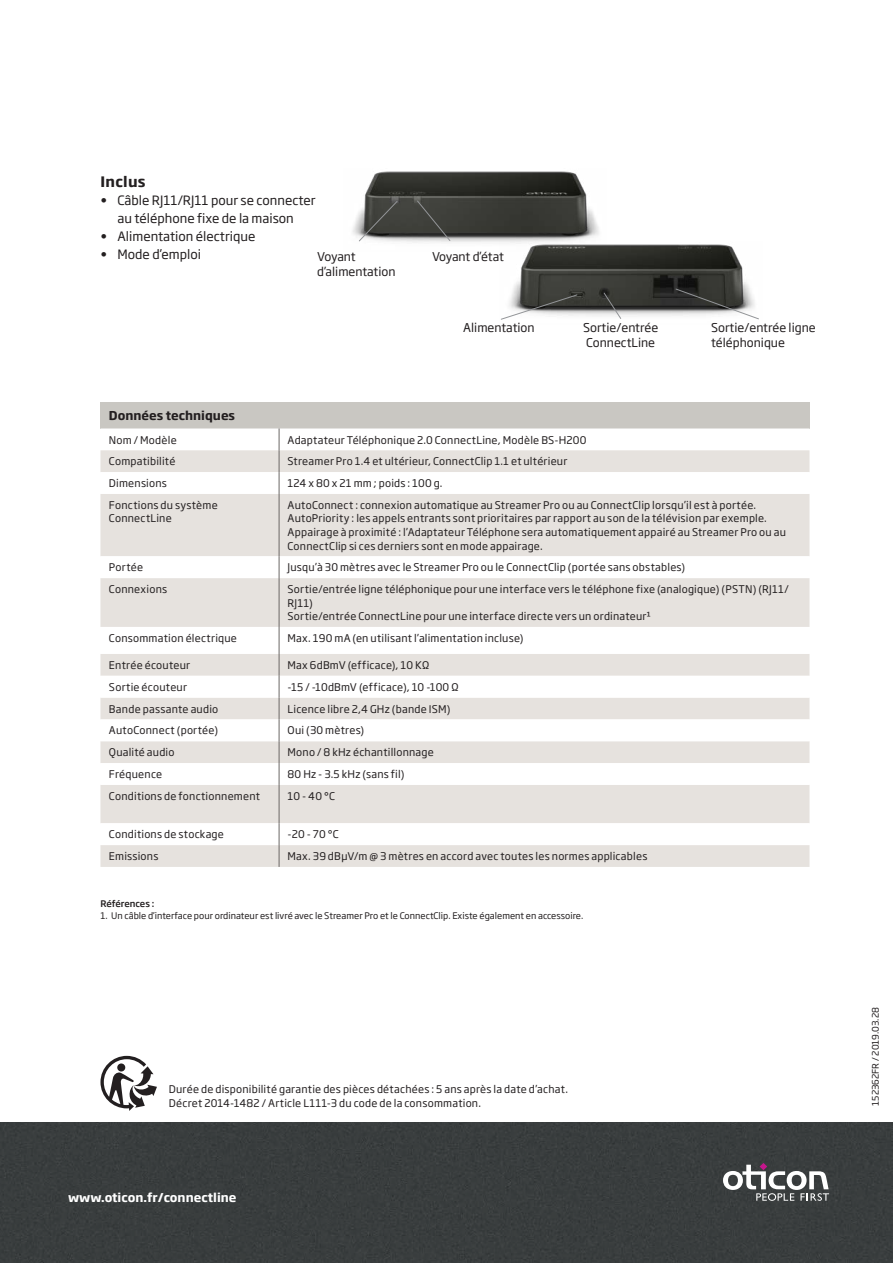
<style>
.page{position:relative;width:893px;height:1263px;background:#fff}
.page>*{position:absolute;margin:0;border:0;box-sizing:border-box;transform-origin:0 0}
.t1{font:700 14.25px "Soho Gothic Pro";letter-spacing:.02em;color:#231f20}
.t2{font:12.75px/18px "Soho Gothic Pro";color:#231f20;text-align:center}
.t3{font:12px/15px "Soho Gothic Pro";color:#231f20}
.t4{font:700 12px "Soho Gothic Pro";color:#fff}
.t5{font:700 12px "Soho Gothic Pro";color:#231f20}
.t6{font:12px "Soho Gothic Pro";letter-spacing:-.02em;color:#231f20}
.t7{font:10.5px/13.5px "Soho Gothic Pro";letter-spacing:.02em;color:#231f20}
.t8{font:9px "Soho Gothic Pro";color:#231f20}
.t9{font:500 9px "Soho Gothic Pro";letter-spacing:-.015em;color:#231f20}
</style>
<div class="page">
<img style="left:352px;top:171px;width:247px;height:72px">
<img style="left:499px;top:242px;width:250px;height:74px">
<svg style="left:417px;top:200px;width:34px;height:42px"></svg>
<svg style="left:358px;top:200px;width:40px;height:42px;background:#6c6d6a"></svg>
<div style="left:0;top:1123px;width:893px;height:140px;background:#393d3e"></div>
<svg style="left:723px;top:1163px;width:106px;height:38px"></svg>
<svg style="left:100px;top:1056px;width:57px;height:55px"></svg>
<svg style="left:675px;top:288px;width:84px;height:32px"></svg>
<svg style="left:603px;top:292px;width:19px;height:27px"></svg>
<svg style="left:500px;top:294px;width:78px;height:26px"></svg>
<div style="left:100px;top:402px;width:709px;height:26px;background:#c9c7c2"></div>
<div style="left:100px;top:845px;width:709px;height:22px;background:#e6e2de"></div>
<svg style="left:100px;top:494px;width:709px;height:351px;fill:#e6e2de"></svg>
<svg style="left:100px;top:428px;width:709px;height:66px"></svg>
<hr style="left:279px;top:494px;width:1px;height:62px;background:#6b6766">
<svg style="left:279px;top:556px;width:1px;height:22px"></svg>
<hr style="left:279px;top:578px;width:1px;height:49px;background:#6b6766">
<svg style="left:279px;top:627px;width:1px;height:158px"></svg>
<hr style="left:279px;top:785px;width:1px;height:38px;background:#6b6766">
<svg style="left:279px;top:823px;width:1px;height:44px"></svg>
<h1 class="t1" style="left:100px;top:170px;width:47px">Inclus</h1>
<p class="t2" style="left:100px;top:190px;width:217px">• Câble RJ11/RJ11 pour se connecter au téléphone fixe de la maison</p>
<p class="t2" style="left:100px;top:226px;width:156px">• Alimentation électrique</p>
<p class="t2" style="left:100px;top:244px;width:102px">• Mode d’emploi</p>
<p class="t3" style="left:317px;top:248px;width:80px">Voyant d’alimentation</p>
<p class="t6" style="left:432px;top:247px;width:73px">Voyant d’état</p>
<p class="t3" style="left:463px;top:320px;width:73px">Alimentation</p>
<p class="t3" style="left:583px;top:320px;width:77px">Sortie/entrée<br>ConnectLine</p>
<p class="t3" style="left:711px;top:320px;width:106px">Sortie/entrée ligne téléphonique</p>
<p class="t5" style="left:109px;top:406px;width:128px">Données techniques</p>
<p class="t7" style="left:109px;top:432px;width:69px">Nom / Modèle</p>
<p class="t7" style="left:288px;top:432px;width:300px">Adaptateur Téléphonique 2.0 ConnectLine, Modèle BS-H200</p>
<p class="t7" style="left:109px;top:454px;width:68px">Compatibilité</p>
<p class="t7" style="left:288px;top:454px;width:281px">Streamer Pro 1.4 et ultérieur, ConnectClip 1.1 et ultérieur</p>
<p class="t7" style="left:109px;top:476px;width:59px">Dimensions</p>
<p class="t7" style="left:288px;top:476px;width:157px">124 x 80 x 21 mm ; poids : 100 g.</p>
<p class="t7" style="left:109px;top:498px;width:110px">Fonctions du système<br>ConnectLine</p>
<p class="t7" style="left:288px;top:498px;width:500px">AutoConnect : connexion automatique au Streamer Pro ou au ConnectClip lorsqu’il est à portée.<br>AutoPriority : les appels entrants sont prioritaires par rapport au son de la télévision par exemple.<br>Appairage à proximité : l’Adaptateur Téléphone sera automatiquement appairé au Streamer Pro ou au ConnectClip si ces derniers sont en mode appairage.</p>
<p class="t7" style="left:109px;top:560px;width:36px">Portée</p>
<p class="t7" style="left:288px;top:560px;width:399px">Jusqu’à 30 mètres avec le Streamer Pro ou le ConnectClip (portée sans obstables)</p>
<p class="t7" style="left:109px;top:582px;width:60px">Connexions</p>
<p class="t7" style="left:288px;top:582px;width:503px">Sortie/entrée ligne téléphonique pour une interface vers le téléphone fixe (analogique) (PSTN) (RJ11/<br>RJ11)<br>Sortie/entrée ConnectLine pour une interface directe vers un ordinateur¹</p>
<p class="t7" style="left:109px;top:631px;width:130px">Consommation électrique</p>
<p class="t7" style="left:288px;top:631px;width:237px">Max. 190 mA (en utilisant l’alimentation incluse)</p>
<p class="t7" style="left:109px;top:658px;width:83px">Entrée écouteur</p>
<p class="t7" style="left:288px;top:658px;width:143px">Max 6dBmV (efficace), 10 KΩ</p>
<p class="t7" style="left:109px;top:680px;width:80px">Sortie écouteur</p>
<p class="t7" style="left:288px;top:680px;width:172px">-15 / -10dBmV (efficace), 10 -100 Ω</p>
<p class="t7" style="left:109px;top:701px;width:111px">Bande passante audio</p>
<p class="t7" style="left:288px;top:701px;width:164px">Licence libre 2,4 GHz (bande ISM)</p>
<p class="t7" style="left:109px;top:723px;width:111px">AutoConnect (portée)</p>
<p class="t7" style="left:288px;top:723px;width:78px">Oui (30 mètres)</p>
<p class="t7" style="left:109px;top:745px;width:67px">Qualité audio</p>
<p class="t7" style="left:288px;top:745px;width:148px">Mono / 8 kHz échantillonnage</p>
<p class="t7" style="left:109px;top:767px;width:55px">Fréquence</p>
<p class="t7" style="left:288px;top:767px;width:119px">80 Hz - 3.5 kHz (sans fil)</p>
<p class="t7" style="left:109px;top:789px;width:153px">Conditions de fonctionnement</p>
<p class="t7" style="left:288px;top:789px;width:49px">10 - 40 °C</p>
<p class="t7" style="left:109px;top:827px;width:117px">Conditions de stockage</p>
<p class="t7" style="left:288px;top:827px;width:53px">-20 - 70 °C</p>
<p class="t7" style="left:109px;top:849px;width:51px">Emissions</p>
<p class="t7" style="left:288px;top:849px;width:361px">Max. 39 dBμV/m @ 3 mètres en accord avec toutes les normes applicables</p>
<p class="t9" style="left:100px;top:896px;width:55px">Références :</p>
<p class="t8" style="left:100px;top:908px;width:484px">1. Un câble d’interface pour ordinateur est livré avec le Streamer Pro et le ConnectClip. Existe également en accessoire.</p>
<p class="t7" style="left:169px;top:1082px;width:401px">Durée de disponibilité garantie des pièces détachées : 5 ans après la date d’achat.<br>Décret 2014-1482 / Article L111-3 du code de la consommation.</p>
<p class="t4" style="left:68px;top:1188px;width:170px">www.oticon.fr/connectline</p>
<p class="t8" style="left:868px;top:1106px;width:100px;rotate:-90deg">152362FR / 2019.03.28</p>
</div>
